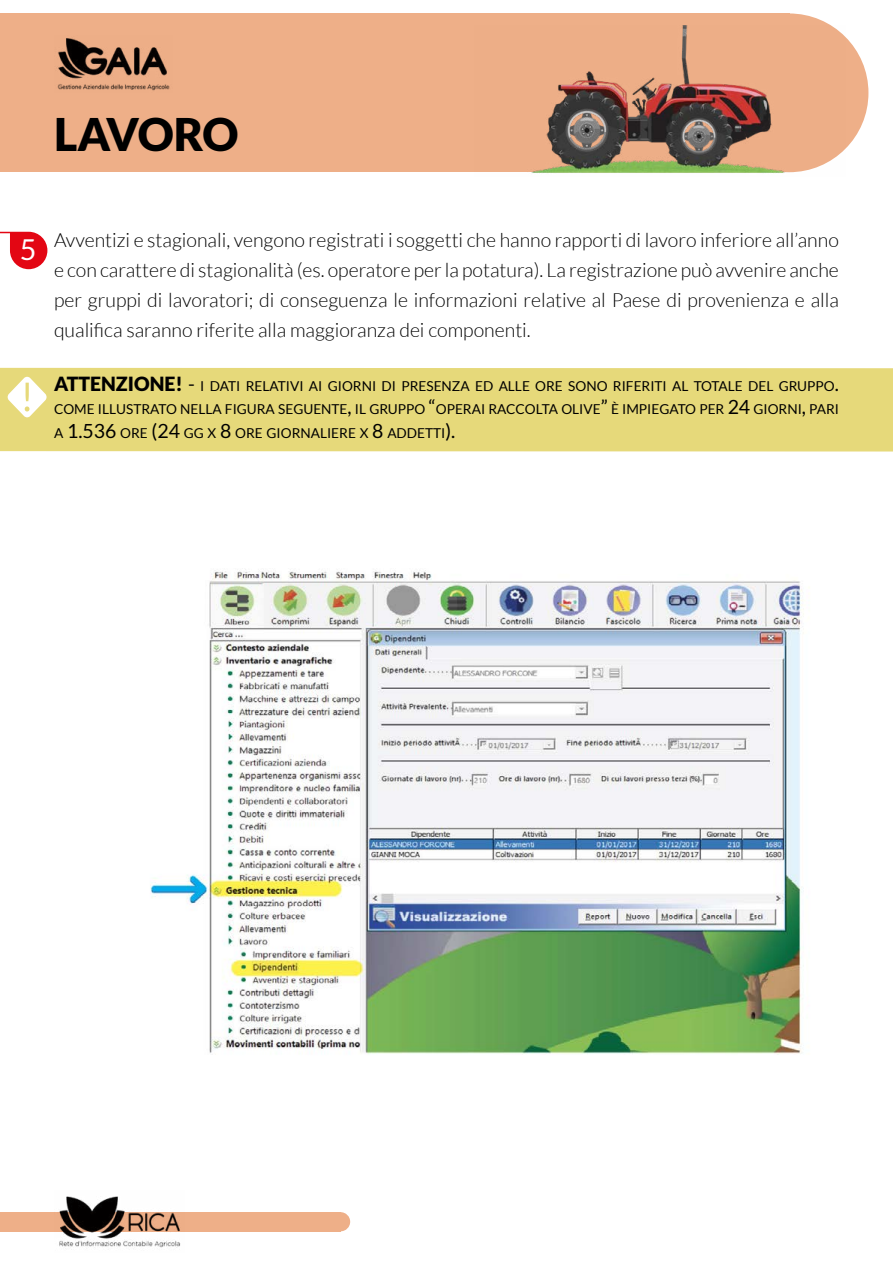
<style>
.page{position:relative;width:893px;height:1263px;background:#fff}
.page>*{position:absolute;margin:0;border:0;box-sizing:border-box;transform-origin:0 0}
.t1{font:900 45px "Lato";letter-spacing:-.025em;color:#000}
.t2{font:28.8px "Lato";color:#fff}
.t3{font:300 19.5px/30px "Lato";color:#000;text-align:justify}
.t4{font:13.65px/23.4px "Lato";color:#000;text-align:justify}
.s1{font-weight:900;font-size:19.5px}
.s2{font-size:19.5px}
</style>
<div class="page">
<div style="left:0;top:1212px;width:341px;height:19px;background:#eeaf88"></div>
<img style="left:54px;top:1196px;width:130px;height:54px">
<div style="left:331px;top:1212px;width:19px;height:19px;background:#eeaf88;border-radius:50%"></div>
<div style="left:0;top:13px;width:789px;height:159px;background:#eeaf88"></div>
<div style="left:710px;top:13px;width:158px;height:159px;background:#eeaf88;border-radius:50%"></div>
<img style="left:531px;top:26px;width:314px;height:147px">
<img style="left:57px;top:38px;width:113px;height:53px">
<div style="left:0;top:368px;width:893px;height:83px;background:#e6d97a"></div>
<svg style="left:7px;top:376px;width:40px;height:42px"></svg>
<img style="left:150px;top:569px;width:659px;height:486px">
<svg style="left:0;top:232px;width:47px;height:37px"></svg>
<h1 class="t1" style="left:54px;top:109px;width:186px">LAVORO</h1>
<h2 class="t2" style="left:20px;top:233px;width:18px">5</h2>
<p class="t3" style="left:54px;top:226px;width:786px">Avventizi e stagionali, vengono registrati i soggetti che hanno rapporti di lavoro inferiore all’anno e con carattere di stagionalità (es. operatore per la potatura). La registrazione può avvenire anche per gruppi di lavoratori; di conseguenza le informazioni relative al Paese di provenienza e alla qualifica saranno riferite alla maggioranza dei componenti.</p>
<p class="t4" style="left:54px;top:374px;width:786px"><span class="s1">ATTENZIONE!</span> <span class="s2">-</span> I DATI RELATIVI AI GIORNI DI PRESENZA ED ALLE ORE SONO RIFERITI AL TOTALE DEL GRUPPO<span class="s2">.<br></span>COME ILLUSTRATO NELLA FIGURA SEGUENTE<span class="s2">,</span> IL GRUPPO <span class="s2">“</span>OPERAI RACCOLTA OLIVE<span class="s2">”</span> È IMPIEGATO PER <span class="s2">24</span> GIORNI<span class="s2">,</span> PARI A <span class="s2">1.536</span> ORE <span class="s2">(24</span> GG X <span class="s2">8</span> ORE GIORNALIERE X <span class="s2">8</span> ADDETTI<span class="s2">).</span></p>
</div>
